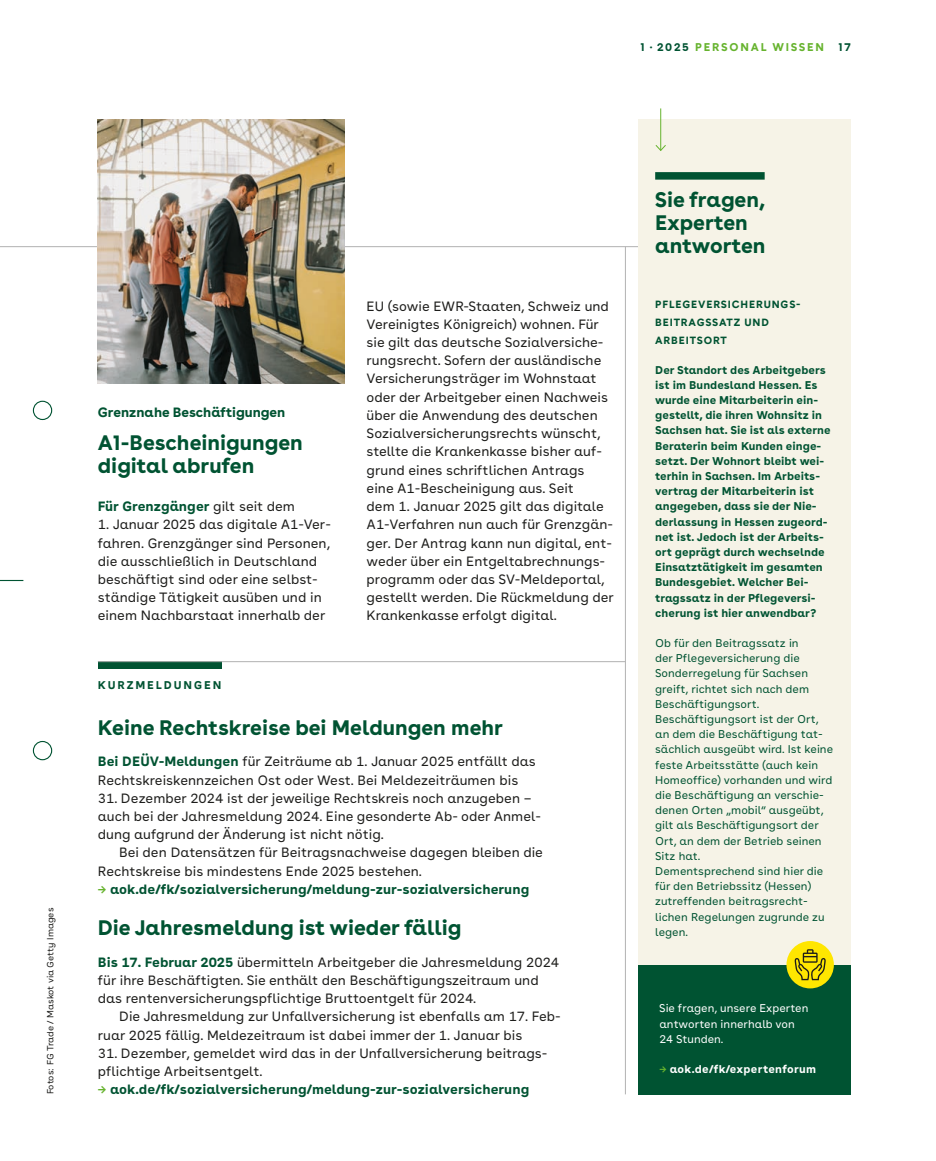
<style>
.page{position:relative;width:936px;height:1161px;background:#fff}
.page>*{position:absolute;margin:0;border:0;box-sizing:border-box;transform-origin:0 0}
.t1{font:700 21px/23.1px "AOK Buenos Aires";color:#005332}
.t2{font:13.5px/18.3px "AOK Buenos Aires Text";color:#1d1d1b}
.t3{font:700 13.5px "AOK Buenos Aires Text";color:#005332}
.t4{font:700 13.5px "AOK Buenos Aires";color:#005332}
.t5{font:11.25px/15.1px "AOK Buenos Aires Text";color:#005332}
.t6{font:700 11.25px/15.1px "AOK Buenos Aires Text";color:#005332}
.t7{font:11.25px/15.1px "AOK Buenos Aires Text";color:#fff}
.t8{font:700 11.25px "AOK Buenos Aires Text";letter-spacing:.025em;color:#fff}
.t9{font:700 11.25px "AOK Buenos Aires";letter-spacing:.16em;color:#66b32e}
.t10{font:700 11.25px "AOK Buenos Aires Text";letter-spacing:.16em;color:#005332}
.t11{font:700 11.25px "AOK Buenos Aires";color:#005332}
.t12{font:700 10.5px/18.3px "AOK Buenos Aires";letter-spacing:.08em;color:#005332}
.t13{font:9px "AOK Buenos Aires Text";color:#1d1d1b}
.s1{color:#005332}
.s2{font-weight:400;color:#1d1d1b}
.s3{font-weight:700;color:#005332}
.s4{color:#66b32e}
</style>
<div class="page">
<hr style="left:625px;top:247px;width:1px;height:847px;background:#b2b2b2">
<hr style="left:0;top:246px;width:807px;height:1px;background:#b2b2b2">
<div style="left:33px;top:401px;width:19px;height:19px;border:1px solid #005332;border-radius:50%"></div>
<div style="left:33px;top:741px;width:19px;height:19px;border:1px solid #005332;border-radius:50%"></div>
<svg style="left:0;top:580px;width:23px;height:1px"></svg>
<svg style="left:98px;top:662px;width:123px;height:7px"></svg>
<hr style="left:98px;top:661px;width:527px;height:1px;background:#b2b2b2">
<img style="left:97px;top:119px;width:248px;height:264px">
<div style="left:638px;top:119px;width:212px;height:975px;background:#f6f3e7"></div>
<div style="left:655px;top:172px;width:109px;height:8px;background:#005332"></div>
<hr style="left:660px;top:108px;width:1px;height:42px;background:#66b32e">
<svg style="left:655px;top:144px;width:11px;height:7px"></svg>
<div style="left:638px;top:965px;width:212px;height:129px;background:#005332"></div>
<div style="left:786px;top:941px;width:47px;height:47px;background:#ffe600;border-radius:50%"></div>
<svg style="left:794px;top:949px;width:31px;height:31px"></svg>
<p class="t9" style="left:640px;top:37px;width:185px"><span class="s1">1 • 2025</span> PERSONAL WISSEN</p>
<p class="t11" style="left:838px;top:37px;width:14px">17</p>
<p class="t13" style="left:43px;top:1094px;width:188px;rotate:-90deg">Fotos: FG Trade / Maskot via Getty Images</p>
<p class="t4" style="left:98px;top:400px;width:189px">Grenznahe Beschäftigungen</p>
<h1 class="t1" style="left:98px;top:429px;width:207px">A1-Bescheinigungen digital abrufen</h1>
<p class="t3" style="left:98px;top:495px;width:199px">Für Grenzgänger <span class="s2">gilt seit dem</span></p>
<p class="t2" style="left:98px;top:514px;width:234px">1. Januar 2025 das digitale A1-Ver&shy;fahren. Grenzgänger sind Personen, die ausschließlich in Deutschland beschäftigt sind oder eine selbst&shy;ständige Tätigkeit ausüben und in einem Nachbarstaat innerhalb der</p>
<p class="t10" style="left:98px;top:675px;width:125px">KURZMELDUNGEN</p>
<p class="t2" style="left:366px;top:295px;width:249px">EU (sowie EWR-Staaten, Schweiz und Vereinigtes Königreich) wohnen. Für sie gilt das deutsche Sozialversiche&shy;rungsrecht. Sofern der ausländische Versicherungsträger im Wohnstaat oder der Arbeitgeber einen Nachweis über die Anwendung des deutschen Sozialversicherungsrechts wünscht, stellte die Krankenkasse bisher auf&shy;grund eines schriftlichen Antrags eine A1-Bescheinigung aus. Seit<br>dem 1. Januar 2025 gilt das digitale A1-Verfahren nun auch für Grenzgän&shy;ger. Der Antrag kann nun digital, ent&shy;weder über ein Entgeltabrechnungs&shy;programm oder das SV-Meldeportal, gestellt werden. Die Rückmeldung der Krankenkasse erfolgt digital.</p>
<h1 class="t1" style="left:98px;top:714px;width:406px">Keine Rechtskreise bei Meldungen mehr</h1>
<p class="t2" style="left:98px;top:751px;width:439px"><span class="s3">Bei DEÜV-Meldungen</span> für Zeiträume ab 1. Januar 2025 entfällt das<br>Rechtskreiskennzeichen Ost oder West. Bei Meldezeiträumen bis</p>
<p class="t2" style="left:98px;top:788px;width:444px">31. Dezember 2024 ist der jeweilige Rechtskreis noch anzugeben – auch bei der Jahresmeldung 2024. Eine gesonderte Ab- oder Anmel&shy;dung aufgrund der Änderung ist nicht nötig.</p>
<p class="t2" style="left:98px;top:842px;width:446px;text-indent:21px">Bei den Datensätzen für Beitragsnachweise dagegen bleiben die<br>Rechtskreise bis mindestens Ende 2025 bestehen.</p>
<p class="t3" style="left:98px;top:877px;width:433px"><span class="s4">→</span> aok.de/fk/sozialversicherung/meldung-zur-sozialversicherung</p>
<h1 class="t1" style="left:98px;top:914px;width:365px">Die Jahresmeldung ist wieder fällig</h1>
<p class="t2" style="left:98px;top:952px;width:463px"><span class="s3">Bis 17. Februar 2025</span> übermitteln Arbeitgeber die Jahresmeldung 2024 für ihre Beschäftigten. Sie enthält den Beschäftigungszeitraum und das rentenversicherungspflichtige Bruttoentgelt für 2024.</p>
<p class="t2" style="left:98px;top:1006px;width:464px;text-indent:21px">Die Jahresmeldung zur Unfallversicherung ist ebenfalls am 17. Feb&shy;ruar 2025 fällig. Meldezeitraum ist dabei immer der 1. Januar bis</p>
<p class="t2" style="left:98px;top:1043px;width:451px">31. Dezember, gemeldet wird das in der Unfallversicherung beitrags&shy;pflichtige Arbeitsentgelt.</p>
<p class="t3" style="left:98px;top:1078px;width:433px"><span class="s4">→</span> aok.de/fk/sozialversicherung/meldung-zur-sozialversicherung</p>
<h1 class="t1" style="left:654px;top:186px;width:112px">Sie fragen,<br>Experten antworten</h1>
<p class="t12" style="left:655px;top:294px;width:147px">PFLEGEVERSICHERUNGS-<br>BEITRAGSSATZ UND<br>ARBEITSORT</p>
<p class="t6" style="left:655px;top:361px;width:177px">Der Standort des Arbeitgebers ist im Bundesland Hessen. Es wurde eine Mitarbeiterin ein&shy;gestellt, die ihren Wohnsitz in<br>Sachsen hat. Sie ist als externe<br>Beraterin beim Kunden einge&shy;setzt. Der Wohnort bleibt wei&shy;terhin in Sachsen. Im Arbeits&shy;vertrag der Mitarbeiterin ist angegeben, dass sie der Nie&shy;derlassung in Hessen zugeord&shy;net ist. Jedoch ist der Arbeits&shy;ort geprägt durch wechselnde<br>Einsatztätigkeit im gesamten<br>Bundesgebiet. Welcher Bei&shy;tragssatz in der Pflegeversi&shy;cherung ist hier anwendbar?</p>
<p class="t5" style="left:655px;top:634px;width:179px">Ob für den Beitragssatz in<br>der Pflegeversicherung die<br>Sonderregelung für Sachsen greift, richtet sich nach dem<br>Beschäftigungsort.<br>Beschäftigungsort ist der Ort, an dem die Beschäftigung tat&shy;sächlich ausgeübt wird. Ist keine feste Arbeitsstätte (auch kein<br>Homeoffice) vorhanden und wird die Beschäftigung an verschie&shy;denen Orten „mobil“ ausgeübt, gilt als Beschäftigungsort der<br>Ort, an dem der Betrieb seinen<br>Sitz hat.<br>Dementsprechend sind hier die für den Betriebssitz (Hessen) zutreffenden beitragsrecht&shy;lichen Regelungen zugrunde zu legen.</p>
<p class="t7" style="left:659px;top:1000px;width:151px">Sie fragen, unsere Experten antworten innerhalb von<br>24 Stunden.</p>
<p class="t8" style="left:659px;top:1059px;width:158px"><span class="s4">→</span> aok.de/fk/expertenforum</p>
</div>
